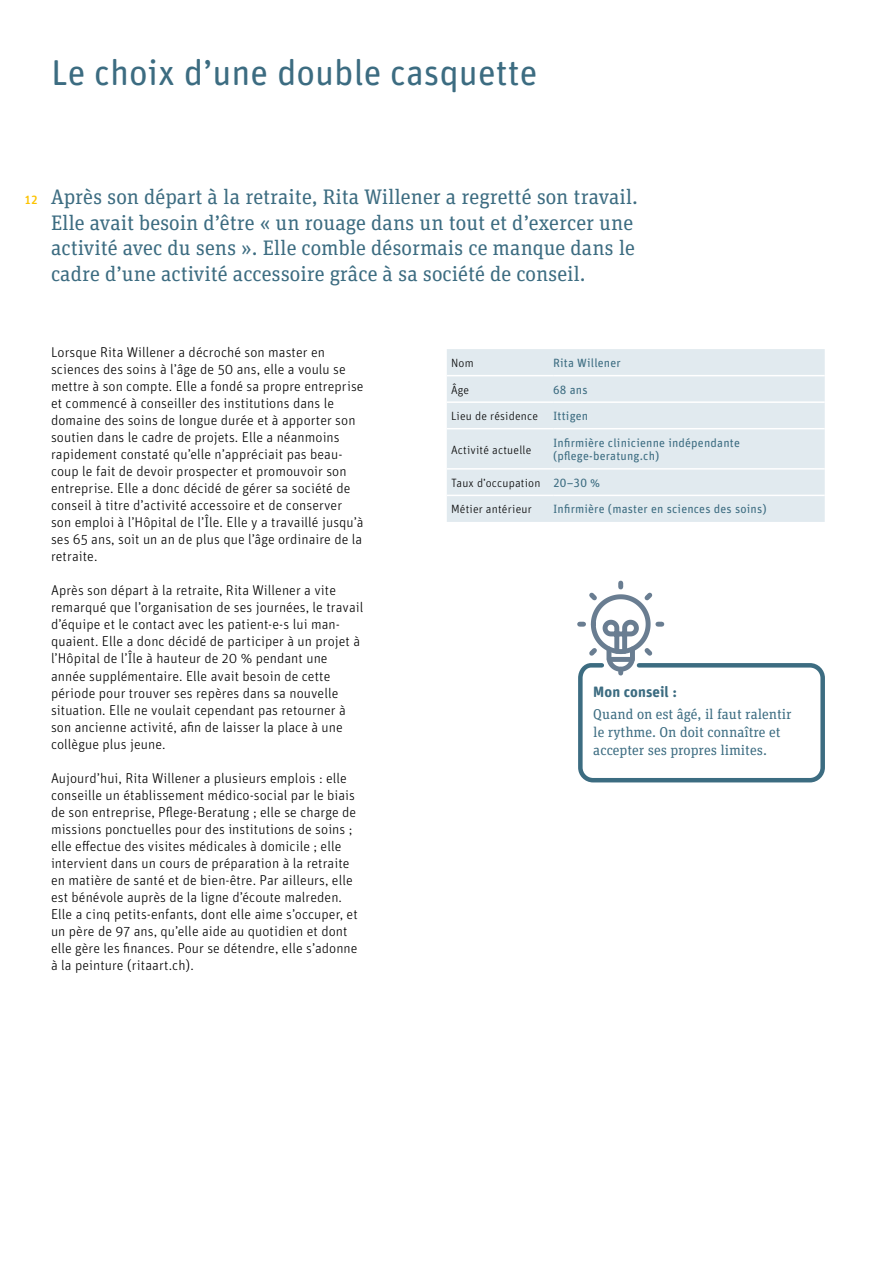
<style>
.page{position:relative;width:893px;height:1263px;background:#fff}
.page>*{position:absolute;margin:0;border:0;box-sizing:border-box;transform-origin:0 0}
.t1{font:36px "Unit Rounded Pro";color:#3c6c81}
.t2{font:21px/25.5px "Unit Slab Pro";color:#3c6c81}
.t3{font:700 15px "Unit Rounded Pro";letter-spacing:.005em;color:#3c6c81}
.t4{font:300 14.25px/17px "Unit Rounded Pro";letter-spacing:.005em;color:#000}
.t5{font:14.25px/18px "Unit Slab Pro";color:#3c6c81}
.t6{font:12px/13.6px "Unit Rounded Pro";letter-spacing:.015em;color:#3c6c81}
.t7{font:300 12px "Unit Rounded Pro";letter-spacing:.015em;color:#000}
.t8{font:500 12px "Unit Rounded Pro";color:#fdc300}
.s1{font-weight:400;color:#3c6c81}
</style>
<div class="page">
<div style="left:447px;top:349px;width:378px;height:173px;background:#e1eaef"></div>
<hr style="left:447px;top:375px;width:106px;height:1px;background:#fff">
<hr style="left:553px;top:375px;width:272px;height:1px;background:#fff">
<hr style="left:447px;top:401px;width:106px;height:2px;background:#fff">
<hr style="left:553px;top:401px;width:272px;height:2px;background:#fff">
<hr style="left:447px;top:428px;width:106px;height:1px;background:#fff">
<hr style="left:553px;top:428px;width:272px;height:1px;background:#fff">
<hr style="left:447px;top:468px;width:106px;height:2px;background:#fff">
<hr style="left:553px;top:468px;width:272px;height:2px;background:#fff">
<hr style="left:447px;top:495px;width:106px;height:1px;background:#fff">
<hr style="left:553px;top:495px;width:272px;height:1px;background:#fff">
<svg style="left:577px;top:583px;width:248px;height:200px"></svg>
<h1 class="t1" style="left:51px;top:48px;width:488px">Le choix d’une double casquette</h1>
<p class="t8" style="left:24px;top:191px;width:15px">12</p>
<p class="t2" style="left:51px;top:183px;width:589px">Après son départ à la retraite, Rita Willener a regretté son travail.<br>Elle avait besoin d’être « un rouage dans un tout et d’exercer une activité avec du sens ». Elle comble désormais ce manque dans le cadre d’une activité accessoire grâce à sa société de conseil.</p>
<p class="t4" style="left:51px;top:343px;width:314px">Lorsque Rita Willener a décroché son master en sciences des soins à l’âge de 50 ans, elle a voulu se mettre à son compte. Elle a fondé sa propre entreprise et commencé à conseiller des institutions dans le domaine des soins de longue durée et à apporter son soutien dans le cadre de projets. Elle a néanmoins rapidement constaté qu’elle n’appréciait pas beau&shy;coup le fait de devoir prospecter et promouvoir son entreprise. Elle a donc décidé de gérer sa société de conseil à titre d’activité accessoire et de conserver son emploi à l’Hôpital de l’Île. Elle y a travaillé jusqu’à ses 65 ans, soit un an de plus que l’âge ordinaire de la retraite.</p>
<p class="t4" style="left:51px;top:582px;width:314px">Après son départ à la retraite, Rita Willener a vite remarqué que l’organisation de ses journées, le travail d’équipe et le contact avec les patient-e-s lui man&shy;quaient. Elle a donc décidé de participer à un projet à l’Hôpital de l’Île à hauteur de 20 % pendant une année supplémentaire. Elle avait besoin de cette période pour trouver ses repères dans sa nouvelle situation. Elle ne voulait cependant pas retourner à son ancienne activité, afin de laisser la place à une collègue plus jeune.</p>
<p class="t4" style="left:51px;top:769px;width:308px">Aujourd’hui, Rita Willener a plusieurs emplois : elle conseille un établissement médico-social par le biais de son entreprise, Pflege-Beratung ; elle se charge de missions ponctuelles pour des institutions de soins ; elle effectue des visites médicales à domicile ; elle intervient dans un cours de préparation à la retraite en matière de santé et de bien-être. Par ailleurs, elle est bénévole auprès de la ligne d’écoute malreden.<br>Elle a cinq petits-enfants, dont elle aime s’occuper, et un père de 97 ans, qu’elle aide au quotidien et dont elle gère les finances. Pour se détendre, elle s’adonne à la peinture (ritaart.ch).</p>
<p class="t7" style="left:451px;top:355px;width:24px">Nom</p>
<p class="t6" style="left:553px;top:356px;width:69px">Rita Willener</p>
<p class="t7" style="left:451px;top:382px;width:20px">Âge</p>
<p class="t6" style="left:553px;top:382px;width:36px">68 ans</p>
<p class="t7" style="left:451px;top:408px;width:88px">Lieu de résidence</p>
<p class="t6" style="left:553px;top:409px;width:37px">Ittigen</p>
<p class="t7" style="left:451px;top:442px;width:82px">Activité actuelle</p>
<p class="t6" style="left:553px;top:435px;width:188px">Infirmière clinicienne indépendante (pflege-beratung.ch)</p>
<p class="t7" style="left:451px;top:475px;width:151px">Taux d’occupation <span class="s1">20–30 %</span></p>
<p class="t7" style="left:451px;top:502px;width:82px">Métier antérieur</p>
<p class="t6" style="left:553px;top:502px;width:215px">Infirmière (master en sciences des soins)</p>
<p class="t3" style="left:593px;top:681px;width:85px">Mon conseil :</p>
<p class="t5" style="left:593px;top:705px;width:200px">Quand on est âgé, il faut ralentir le rythme. On doit connaître et accepter ses propres limites.</p>
</div>
